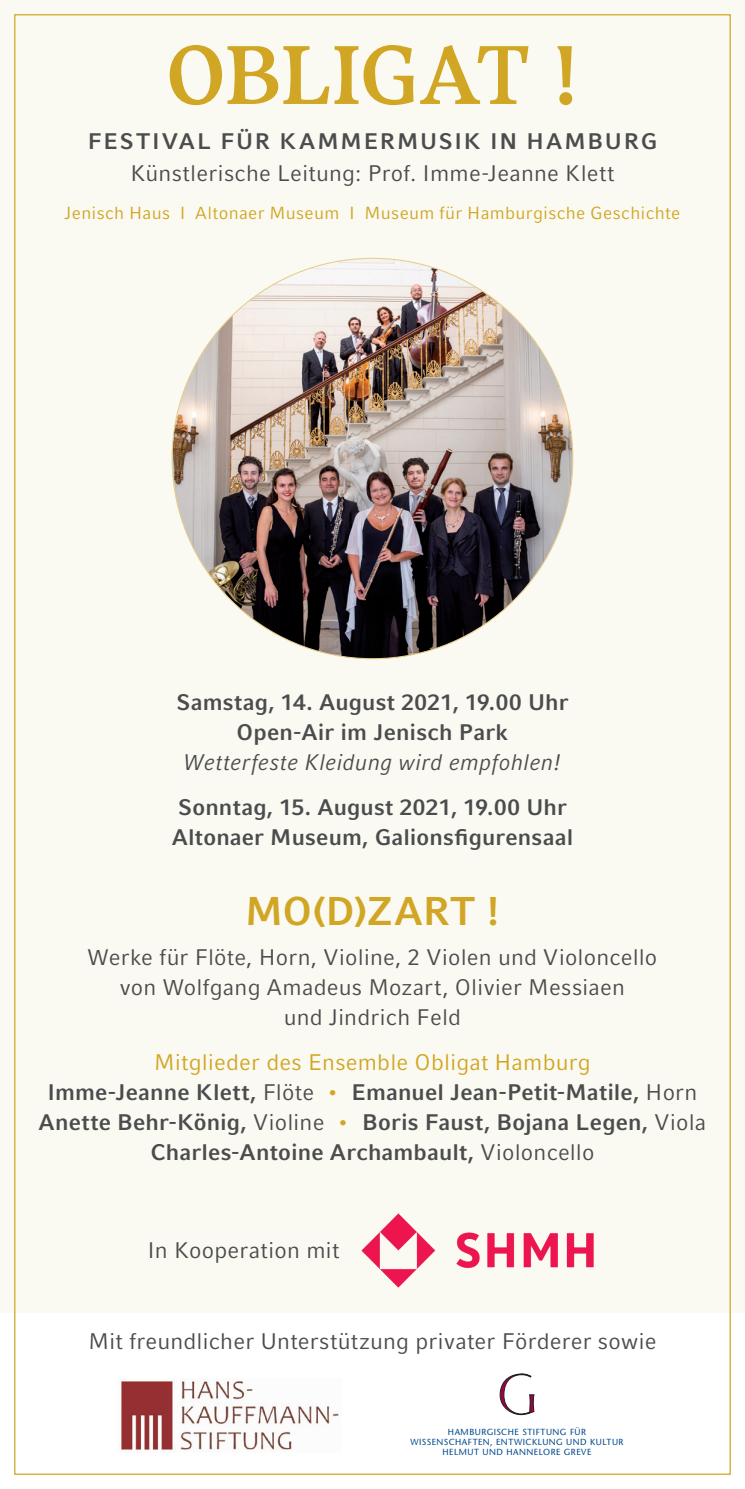
<style>
.page{position:relative;width:745px;height:1489px;background:#fff}
.page>*{position:absolute;margin:0;border:0;box-sizing:border-box;transform-origin:0 0}
.t1{font:700 82.5px "Compatil Exquisit LT Pro";letter-spacing:-.015em;color:#d1a624}
.t2{font:700 40px "Compatil Fact LT Pro";color:#d1a624}
.t3{font:22.5px/30px "Compatil Fact LT Pro";letter-spacing:.01em;color:#4b4c4d;text-align:center}
.t4{font:700 22.5px/30px "Compatil Fact LT Pro";color:#4b4c4d;text-align:center}
.t5{font:700 22.5px/30px "Compatil Fact LT Pro";letter-spacing:.02em;color:#4b4c4d;text-align:center}
.t6{font:italic 22.5px "Compatil Fact LT Pro";letter-spacing:.01em;color:#4b4c4d}
.t7{font:700 22.5px "Compatil Fact LT Pro";letter-spacing:.08em;color:#4b4c4d}
.t8{font:17.5px "Compatil Fact LT Pro";letter-spacing:.02em;color:#d1a624}
.t9{font:8.75px/9.8px "Stone Sans";letter-spacing:.055em;color:#004a8d;text-align:center}
.s1{font-weight:400;color:#d1a624}
.s2{font-weight:400}
</style>
<div class="page">
<div style="left:0;top:0;width:744px;height:1312px;background:#fbfaf2"></div>
<img style="left:172px;top:258px;width:400px;height:400px;border-radius:200px">
<img style="left:121px;top:1381px;width:218px;height:69px">
<svg style="left:499px;top:1373px;width:34px;height:41px"></svg>
<img style="left:361px;top:1213px;width:232px;height:74px">
<h1 class="t1" style="left:165px;top:27px;width:415px">obligat !</h1>
<p class="t7" style="left:88px;top:128px;width:570px">Festival für Kammermusik in Hamburg</p>
<p class="t3" style="left:130px;top:159px;width:485px">Künstlerische Leitung: Prof. Imme-Jeanne Klett</p>
<p class="t8" style="left:65px;top:203px;width:617px">Jenisch Haus I Altonaer Museum I Museum für Hamburgische Geschichte</p>
<p class="t5" style="left:176px;top:687px;width:393px">Samstag, 14. August 2021, 19.00 U hr<br>Open-Air im Jenisch Park</p>
<p class="t6" style="left:183px;top:749px;width:379px">Wetterfeste Kleidung wird empfohlen!</p>
<p class="t5" style="left:171px;top:792px;width:403px;text-align:left">Sonntag, 15. August 2021, 19.00 U hr<br>Altonaer M useum, Galionsfigurensaal</p>
<h2 class="t2" style="left:245px;top:887px;width:177px">M O(D)ZART</h2>
<h2 class="t2" style="left:486px;top:887px;width:15px">!</h2>
<p class="t3" style="left:87px;top:942px;width:571px">Werke für Flöte, Horn, Violine, 2 Violen und Violoncello von Wolfgang Amadeus Mozart, Olivier Messiaen<br>und Jindrich Feld</p>
<p class="t4" style="left:38px;top:1047px;width:669px"><span class="s1">Mitglieder des Ensemble Obligat Hamburg<br></span>I mme-Jeanne Klett, <span class="s2">Flöte</span> <span class="s1">•</span> Emanuel Jean-Petit-Matile, <span class="s2">Horn </span>Anette Behr-König, <span class="s2">Violine</span> <span class="s1">•</span> Boris Faust, Bojana Legen, <span class="s2">Viola </span>Charles-Antoine Archambault, <span class="s2">Violoncello</span></p>
<p class="t3" style="left:147px;top:1235px;width:193px">In Kooperation mit</p>
<p class="t3" style="left:88px;top:1326px;width:569px">Mit freundlicher Unterstützung privater Förderer sowie</p>
<p class="t9" style="left:410px;top:1426px;width:214px">HAMBURGISCHE STIFTUNG FÜR<br>WISSENSCHAFTEN, ENTWICKLUNG UND KULTUR<br>HELMUT UND HANNELORE GREVE</p>
</div>
